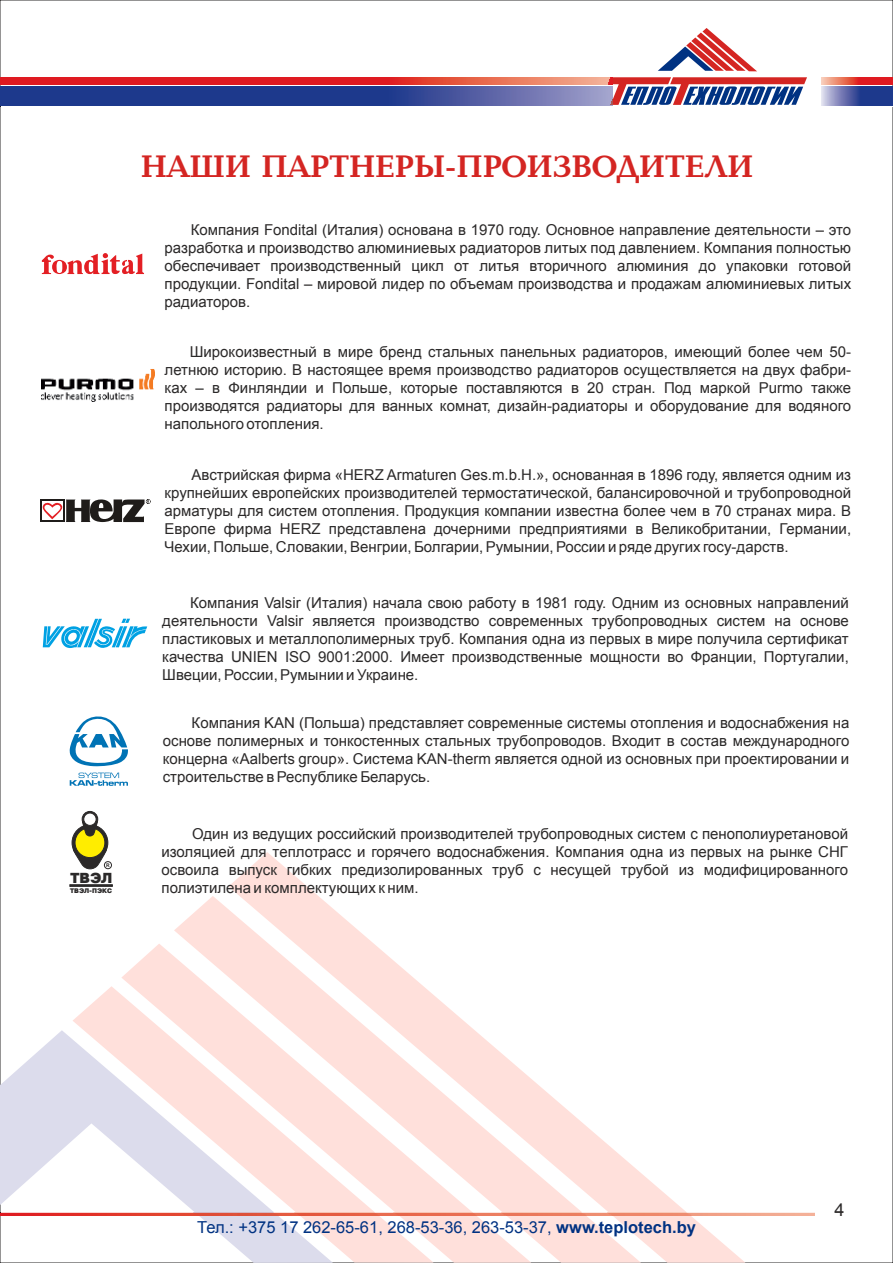
<style>
.page{position:relative;width:893px;height:1263px;background:#fff}
.page>*{position:absolute;margin:0;border:0;box-sizing:border-box;transform-origin:0 0}
.t1{font:700 30px "Baltica";color:#d42522}
.t2{font:18px "Arial";color:#2b2929}
.t3{font:16.5px "Arial";color:#003282}
.t4{font:15px/18px "Arial";color:#2b2929;text-align:justify}
.t5{font:900 13.5px "Pragmatica";color:#2b2929}
.t6{font:900 6.15px "Pragmatica";color:#2b2929}
.t7{font:700 4.95px "Arial";color:#2b2929}
.s1{font-weight:700}
</style>
<div class="page">
<svg style="left:73px;top:986px;width:101px;height:44px;fill:#ffe0db"></svg>
<svg style="left:0;top:1030px;width:174px;height:233px"></svg>
<svg style="left:228px;top:852px;width:517px;height:411px"></svg>
<svg style="left:174px;top:896px;width:467px;height:367px;fill:#ffe0db"></svg>
<img style="left:0;top:1212px;width:815px;height:4px">
<svg style="left:42px;top:253px;width:102px;height:21px"></svg>
<div style="left:72px;top:825px;width:36px;height:36px;background:#2b2929;border:1px solid #2b2929;border-radius:50%"></div>
<svg style="left:73px;top:849px;width:34px;height:20px"></svg>
<div style="left:75px;top:828px;width:30px;height:30px;background:#ffed00;border:1px solid #2b2929;border-radius:50%"></div>
<div style="left:82px;top:811px;width:16px;height:16px;background:#2b2929;border:1px solid #2b2929;border-radius:50%"></div>
<svg style="left:82px;top:821px;width:16px;height:15px"></svg>
<div style="left:84px;top:813px;width:12px;height:12px;background:#fff;border:1px solid #2b2929;border-radius:50%"></div>
<svg style="left:70px;top:884px;width:43px;height:3px"></svg>
<div style="left:104px;top:861px;width:8px;height:8px;border:1px solid #2b2929;border-radius:50%"></div>
<svg style="left:70px;top:716px;width:58px;height:70px"></svg>
<div style="left:40px;top:500px;width:25px;height:22px;background:#1f1c1a"></div>
<svg style="left:42px;top:499px;width:109px;height:23px"></svg>
<svg style="left:608px;top:77px;width:199px;height:28px"></svg>
<svg style="left:658px;top:28px;width:99px;height:43px"></svg>
<img style="left:0;top:86px;width:612px;height:20px">
<img style="left:0;top:77px;width:612px;height:7px">
<img style="left:821px;top:86px;width:72px;height:20px">
<img style="left:821px;top:77px;width:72px;height:7px">
<img style="left:41px;top:369px;width:113px;height:32px">
<svg style="left:43px;top:619px;width:104px;height:29px"></svg>
<p class="t7" style="left:106px;top:863px;width:5px">R</p>
<p class="t5" style="left:71px;top:873px;width:43px">ТВЭЛ</p>
<p class="t6" style="left:70px;top:888px;width:43px">ТВЭЛ-ПЭКС</p>
<h1 class="t1" style="left:141px;top:157px;width:614px">НАШИ ПАРТНЕРЫ-ПРОИЗВОДИТЕЛИ</h1>
<p class="t4" style="left:165px;top:222px;width:688px;text-indent:26px">Компания Fondital (Италия) основана в 1970 году. Основное направление деятельности – это разработка и производство алюминиевых радиаторов литых под давлением. Компания полностью обеспечивает производственный цикл от литья вторичного алюминия до упаковки готовой продукции. Fondital – мировой лидер по объемам производства и продажам алюминиевых литых радиаторов.</p>
<p class="t4" style="left:165px;top:344px;width:688px;text-indent:25px">Широкоизвестный в мире бренд стальных панельных радиаторов, имеющий более чем 50- летнюю историю. В настоящее время производство радиаторов осуществляется на двух фабри&shy;ках – в Финляндии и Польше, которые поставляются в 20 стран. Под маркой Purmo также производятся радиаторы для ванных комнат, дизайн-радиаторы и оборудование для водяного напольного отопления.</p>
<p class="t4" style="left:165px;top:467px;width:688px;text-indent:27px">Австрийская фирма «HERZ Armaturen Ges.m.b.H.», основанная в 1896 году, является одним из крупнейших европейских производителей термостатической, балансировочной и трубопроводной арматуры для систем отопления. Продукция компании известна более чем в 70 странах мира. В Европе фирма HERZ представлена дочерними предприятиями в Великобритании, Германии, Чехии, Польше, Словакии, Венгрии, Болгарии, Румынии, России и ряде других госу-дарств.</p>
<p class="t4" style="left:162px;top:595px;width:688px;text-indent:28px">Компания Valsir (Италия) начала свою работу в 1981 году. Одним из основных направлений деятельности Valsir является производство современных трубопроводных систем на основе пластиковых и металлополимерных труб. Компания одна из первых в мире получила сертификат качества UNIEN ISO 9001:2000. Имеет производственные мощности во Франции, Португалии, Швеции, России, Румынии и Украине.</p>
<p class="t4" style="left:163px;top:715px;width:688px;text-indent:29px">Компания KAN (Польша) представляет современные системы отопления и водоснабжения на основе полимерных и тонкостенных стальных трубопроводов. Входит в состав международного концерна «Aalberts group». Система KAN-therm является одной из основных при проектировании и строительстве в Республике Беларусь.</p>
<p class="t4" style="left:162px;top:826px;width:688px;text-indent:31px">Один из ведущих российский производителей трубопроводных систем с пенополиуретановой изоляцией для теплотрасс и горячего водоснабжения. Компания одна из первых на рынке СНГ освоила выпуск гибких предизолированных труб с несущей трубой из модифицированного полиэтилена и комплектующих к ним.</p>
<p class="t3" style="left:197px;top:1221px;width:500px">Тел.: +375 17 262-65-61, 268-53-36, 263-53-37, <span class="s1">www.teplotech.by</span></p>
<p class="t2" style="left:835px;top:1203px;width:12px">4</p>
</div>
